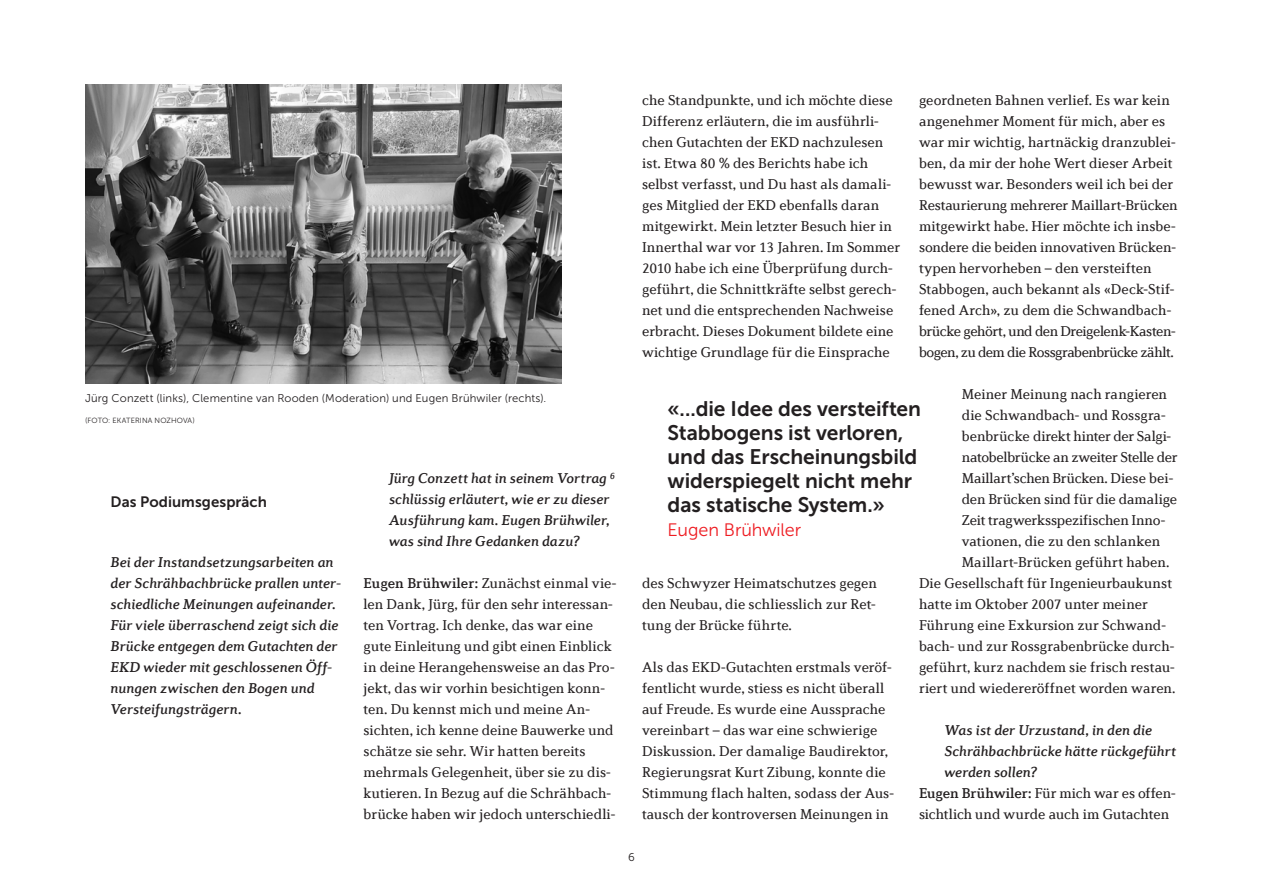
<style>
.page{position:relative;width:1263px;height:893px;background:#fff}
.page>*{position:absolute;margin:0;border:0;box-sizing:border-box;transform-origin:0 0}
.Zitat{font:21px/24px "Museo Sans 700";letter-spacing:-.005em;color:#231f20}
.Zitat-2{font:18px "Museo Sans 300";letter-spacing:-.005em;color:#ee1d23}
.Fliesstext{font:15px/21px "Diverda Serif Com";color:#231f20}
.Interview_Frage{font:italic 500 15px/21px "Diverda Serif Com";color:#231f20}
.Fliesstext-2{font:15px "Diverda Serif Com";letter-spacing:-.02em;color:#231f20}
.Zitat-3{font:15px "Museo Sans 700";letter-spacing:.005em;color:#231f20}
.Bildlegende{font:11.25px "Museo Sans 300";letter-spacing:.015em;color:#231f20}
.Quelle{font:7.5px "Museo Sans 300";letter-spacing:.01em;color:#231f20}
.s1{font-weight:500}
</style>
<div class="page">
<img style="left:85px;top:84px;width:476px;height:299px">
<p class="Bildlegende" style="left:85px;top:392px;width:463px">Jürg Conzett (links), Clementine van Rooden (Moderation) und Eugen Brühwiler (rechts).</p>
<p class="Quelle" style="left:85px;top:416px;width:111px">(FOTO: EKATERINA NOZHOVA)</p>
<p class="Zitat-3" style="left:111px;top:493px;width:158px">Das Podiumsgespräch</p>
<p class="Interview_Frage" style="left:111px;top:551px;width:232px">Bei der Instandsetzungsarbeiten an der Schrähbachbrücke prallen unter&shy;schiedliche Meinungen aufeinander.<br>Für viele überraschend zeigt sich die Brücke entgegen dem Gutachten der EKD wieder mit geschlossenen Öff&shy;nungen zwischen den Bogen und Versteifungsträgern.</p>
<p class="Interview_Frage" style="left:389px;top:467px;width:227px">Jürg Conzett hat in seinem Vortrag <sup>6 </sup>schlüssig erläutert, wie er zu dieser Ausführung kam. Eugen Brühwiler, was sind Ihre Gedanken dazu?</p>
<p class="Fliesstext" style="left:364px;top:572px;width:255px"><span class="s1">Eugen Brühwiler:</span> Zunächst einmal vie&shy;len Dank, Jürg, für den sehr interessan&shy;ten Vortrag. Ich denke, das war eine gute Einleitung und gibt einen Einblick in deine Herangehensweise an das Pro&shy;jekt, das wir vorhin besichtigen konn&shy;ten. Du kennst mich und meine An&shy;sichten, ich kenne deine Bauwerke und schätze sie sehr. Wir hatten bereits mehrmals Gelegenheit, über sie zu dis&shy;kutieren. In Bezug auf die Schrähbach&shy;brücke haben wir jedoch unterschiedli-</p>
<p class="Fliesstext" style="left:919px;top:89px;width:260px">geordneten Bahnen verlief. Es war kein angenehmer Moment für mich, aber es war mir wichtig, hartnäckig dranzublei&shy;ben, da mir der hohe Wert dieser Arbeit bewusst war. Besonders weil ich bei der Restaurierung mehrerer Maillart-Brücken mitgewirkt habe. Hier möchte ich insbe&shy;sondere die beiden innovativen Brücken&shy;typen hervorheben – den versteiften Stabbogen, auch bekannt als «Deck-Stif&shy;fened Arch», zu dem die Schwandbach&shy;brücke gehört, und den Dreigelenk-Kasten&shy;bogen, zu dem die Rossgrabenbrücke zählt.</p>
<p class="Fliesstext" style="left:962px;top:383px;width:207px">Meiner Meinung nach rangieren</p>
<p class="Fliesstext" style="left:962px;top:404px;width:206px">die Schwandbach- und Rossgra-</p>
<p class="Fliesstext" style="left:962px;top:425px;width:211px">benbrücke direkt hinter der Salgi-</p>
<p class="Fliesstext-2" style="left:962px;top:449px;width:217px">natobelbrücke an zweiter Stelle der</p>
<p class="Fliesstext" style="left:962px;top:467px;width:213px">Maillart’schen Brücken. Diese bei-</p>
<p class="Fliesstext" style="left:962px;top:488px;width:217px">den Brücken sind für die damalige</p>
<p class="Fliesstext" style="left:962px;top:509px;width:205px">Zeit tragwerksspezifischen Inno-</p>
<p class="Fliesstext" style="left:962px;top:530px;width:200px">vationen, die zu den schlanken</p>
<p class="Fliesstext" style="left:962px;top:551px;width:209px">Maillart-Brücken geführt haben.</p>
<p class="Fliesstext" style="left:919px;top:572px;width:255px">Die Gesellschaft für Ingenieurbaukunst</p>
<p class="Fliesstext" style="left:919px;top:593px;width:230px">hatte im Oktober 2007 unter meiner</p>
<p class="Fliesstext" style="left:919px;top:614px;width:249px">Führung eine Exkursion zur Schwand-</p>
<p class="Fliesstext" style="left:919px;top:635px;width:257px">bach- und zur Rossgrabenbrücke durch-</p>
<p class="Fliesstext" style="left:919px;top:656px;width:258px">geführt, kurz nachdem sie frisch restau-</p>
<p class="Fliesstext" style="left:919px;top:677px;width:258px">riert und wiedereröffnet worden waren.</p>
<p class="Interview_Frage" style="left:944px;top:719px;width:233px">Was ist der Urzustand, in den die<br>Schrähbachbrücke hätte rückgeführt werden sollen?</p>
<p class="Fliesstext" style="left:919px;top:782px;width:258px"><span class="s1">Eugen Brühwiler:</span> Für mich war es offen&shy;sichtlich und wurde auch im Gutachten</p>
<p class="Fliesstext" style="left:642px;top:89px;width:260px">che Standpunkte, und ich möchte diese Differenz erläutern, die im ausführli&shy;chen Gutachten der EKD nachzulesen ist. Etwa 80 % des Berichts habe ich selbst verfasst, und Du hast als damali&shy;ges Mitglied der EKD ebenfalls daran mitgewirkt. Mein letzter Besuch hier in Innerthal war vor 13 Jahren. Im Sommer 2010 habe ich eine Überprüfung durch&shy;geführt, die Schnittkräfte selbst gerech&shy;net und die entsprechenden Nachweise erbracht. Dieses Dokument bildete eine wichtige Grundlage für die Einsprache</p>
<p class="Zitat" style="left:668px;top:397px;width:255px">«...die Idee des versteiften<br>Stabbogens ist verloren, und das Erscheinungsbild widerspiegelt nicht mehr das statische System.»</p>
<p class="Zitat-2" style="left:668px;top:520px;width:135px">Eugen Brühwiler</p>
<p class="Fliesstext" style="left:642px;top:572px;width:236px;text-align:justify">des Schwyzer Heimatschutzes gegen den Neubau, die schliesslich zur Ret&shy;tung der Brücke führte.</p>
<p class="Fliesstext" style="left:642px;top:656px;width:254px">Als das EKD-Gutachten erstmals veröf&shy;fentlicht wurde, stiess es nicht überall auf Freude. Es wurde eine Aussprache vereinbart – das war eine schwierige Diskussion. Der damalige Baudirektor, Regierungsrat Kurt Zibung, konnte die Stimmung flach halten, sodass der Aus&shy;tausch der kontroversen Meinungen in</p>
<p class="Bildlegende" style="left:628px;top:851px;width:8px">6</p>
</div>
